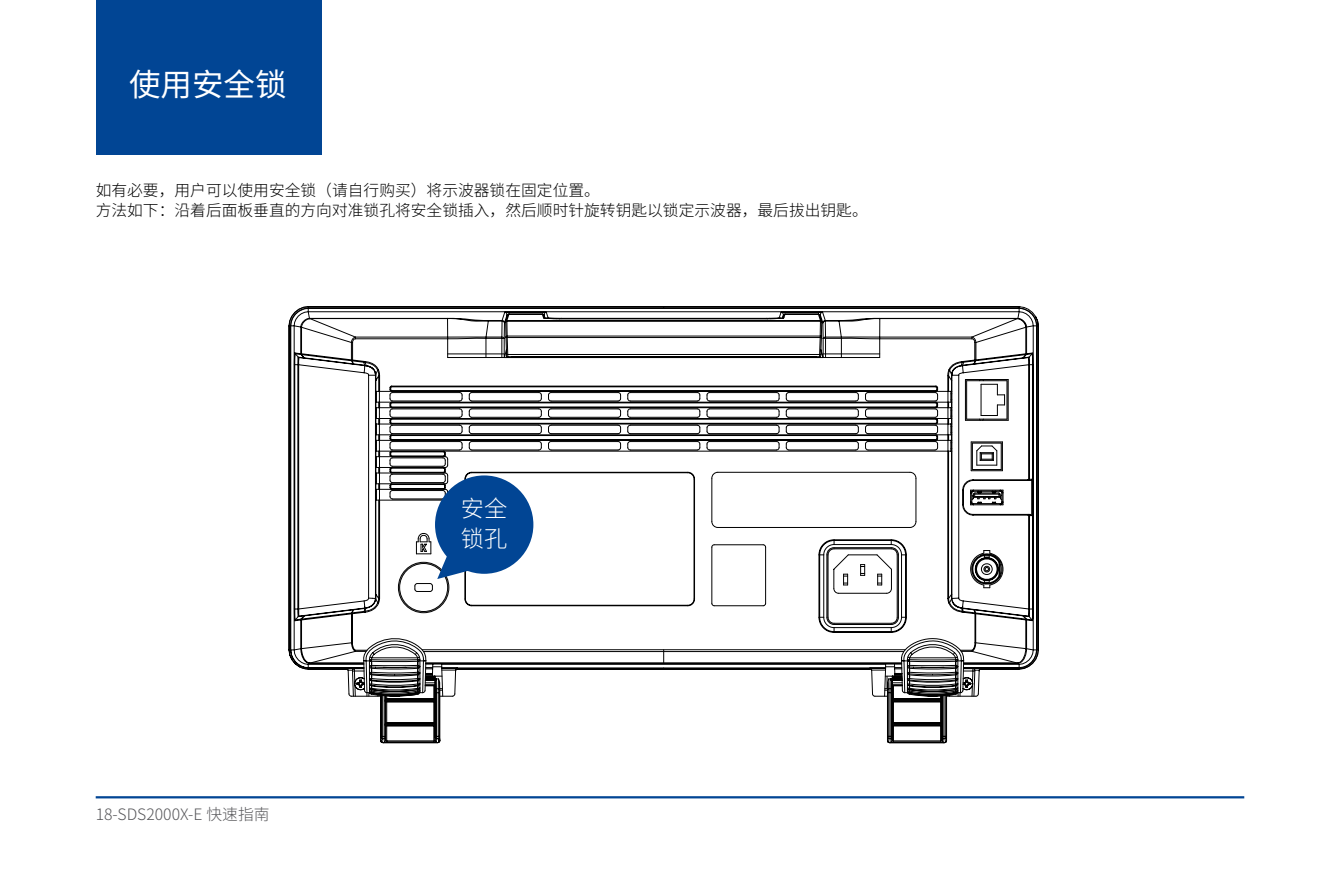
<style>
.page{position:relative;width:1340px;height:893px;background:#fff}
.page>*{position:absolute;margin:0;border:0;box-sizing:border-box;transform-origin:0 0}
.t1{font:31.5px "Source Han Sans SC";color:#fff}
.t2{font:300 23.18px/29.9px "Source Han Sans SC";color:#fff}
.t3{font:300 15.75px/20.2px "Source Han Sans SC";color:#000}
.t4{font:300 15.75px "Source Han Sans SC";color:#58585b}
</style>
<div class="page">
<hr style="left:96px;top:796px;width:1148px;height:2px;background:#014594">
<svg style="left:289px;top:307px;width:60px;height:389px"></svg>
<svg style="left:349px;top:307px;width:689px;height:436px"></svg>
<svg style="left:390px;top:357px;width:617px;height:340px"></svg>
<svg style="left:935px;top:379px;width:48px;height:61px"></svg>
<div style="left:96px;top:0;width:225px;height:154px;background:#014594"></div>
<div style="left:435px;top:475px;width:98px;height:99px;background:#014594;border-radius:50%"></div>
<svg style="left:437px;top:538px;width:60px;height:41px"></svg>
<h1 class="t1" style="left:129px;top:67px;width:159px">使用安全锁</h1>
<p class="t3" style="left:96px;top:180px;width:773px">如有必要，用户可以使用安全锁（请自行购买）将示波器锁在固定位置。<br>方法如下：沿着后面板垂直的方向对准锁孔将安全锁插入，然后顺时针旋转钥匙以锁定示波器，最后拔出钥匙。</p>
<p class="t4" style="left:96px;top:805px;width:175px">18-SDS2000X-E 快速指南</p>
<h2 class="t2" style="left:461px;top:494px;width:48px">安全锁孔</h2>
</div>
